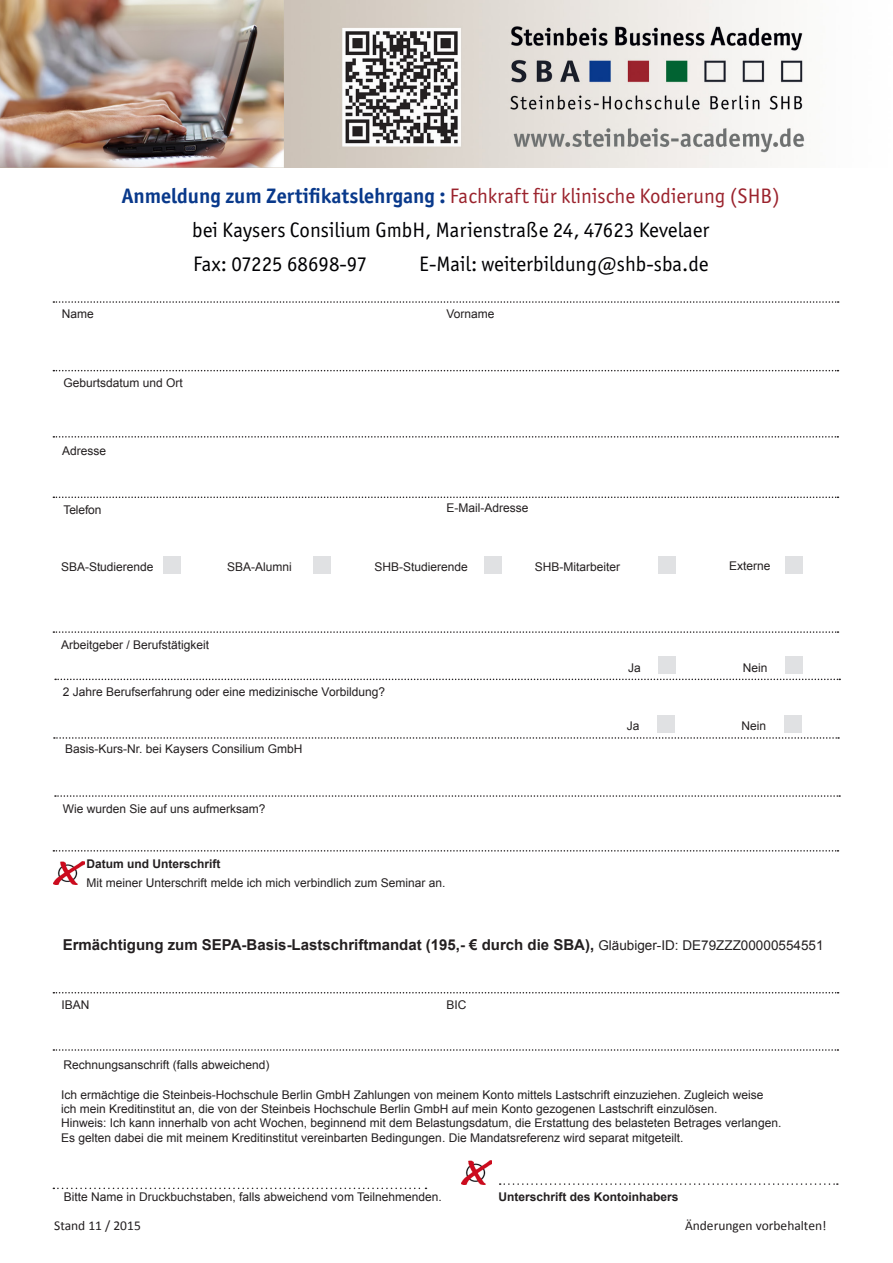
<style>
.page{position:relative;width:893px;height:1263px;background:#fff}
.page>*{position:absolute;margin:0;border:0;box-sizing:border-box;transform-origin:0 0}
.t1{font:21px/33.8px "Officina Sans ITC Std";color:#000003}
.t2{font:700 15px "Arial";color:#231f20}
.t3{font:13.5px "Calibri";color:#231f20}
.t4{font:12px/14.4px "Arial";color:#231f20}
.t5{font:700 12px "Arial";color:#231f20}
.s1{font-weight:700;color:#09398b}
.s2{color:#9b232d}
.s3{font-weight:400;font-size:13.5px}
</style>
<div class="page">
<img style="left:0;top:0;width:805px;height:168px">
<div style="left:484px;top:556px;width:17px;height:17px;background:#e0e1e3"></div>
<div style="left:314px;top:556px;width:17px;height:17px;background:#e0e1e3"></div>
<div style="left:785px;top:556px;width:17px;height:17px;background:#e0e1e3"></div>
<div style="left:164px;top:556px;width:17px;height:17px;background:#e0e1e3"></div>
<div style="left:659px;top:556px;width:17px;height:17px;background:#e0e1e3"></div>
<img style="left:461px;top:1161px;width:31px;height:23px">
<img style="left:54px;top:861px;width:30px;height:23px">
<svg style="left:53px;top:301px;width:786px;height:2px"></svg>
<svg style="left:53px;top:370px;width:785px;height:1px"></svg>
<svg style="left:53px;top:436px;width:785px;height:2px"></svg>
<svg style="left:53px;top:496px;width:785px;height:2px"></svg>
<svg style="left:53px;top:631px;width:785px;height:2px"></svg>
<svg style="left:53px;top:850px;width:785px;height:1px"></svg>
<svg style="left:53px;top:992px;width:786px;height:1px"></svg>
<svg style="left:53px;top:1049px;width:785px;height:2px"></svg>
<svg style="left:53px;top:1187px;width:373px;height:2px"></svg>
<svg style="left:500px;top:1183px;width:338px;height:2px"></svg>
<svg style="left:55px;top:679px;width:785px;height:1px"></svg>
<div style="left:659px;top:657px;width:17px;height:17px;background:#e0e1e3"></div>
<div style="left:785px;top:657px;width:17px;height:17px;background:#e0e1e3"></div>
<svg style="left:54px;top:737px;width:785px;height:2px"></svg>
<div style="left:658px;top:715px;width:17px;height:17px;background:#e0e1e3"></div>
<div style="left:784px;top:715px;width:17px;height:17px;background:#e0e1e3"></div>
<svg style="left:55px;top:795px;width:785px;height:2px"></svg>
<h1 class="t1" style="left:192px;top:179px;width:589px;text-indent:-70px"><span class="s1">Anmeldung zum Zertifikatslehrgang :</span> <span class="s2">Fachkraft für klinische Kodierung (SHB) </span>bei Kaysers Consilium GmbH, Marienstraße 24, 47623 Kevelaer<br>Fax: 07225 68698-97</h1>
<h1 class="t1" style="left:419px;top:247px;width:291px">E-Mail: weiterbildung@shb-sba.de</h1>
<p class="t4" style="left:62px;top:306px;width:34px">Name</p>
<p class="t4" style="left:446px;top:306px;width:50px">Vorname</p>
<p class="t4" style="left:63px;top:376px;width:121px">Geburtsdatum und Ort</p>
<p class="t4" style="left:62px;top:443px;width:46px">Adresse</p>
<p class="t4" style="left:63px;top:503px;width:40px">Telefon</p>
<p class="t4" style="left:446px;top:500px;width:84px">E-Mail-Adresse</p>
<p class="t4" style="left:61px;top:559px;width:94px">SBA-Studierende</p>
<p class="t4" style="left:375px;top:559px;width:95px">SHB-Studierende</p>
<p class="t4" style="left:729px;top:559px;width:43px">Externe</p>
<p class="t4" style="left:227px;top:559px;width:66px">SBA-Alumni</p>
<p class="t4" style="left:535px;top:559px;width:87px">SHB-Mitarbeiter</p>
<p class="t4" style="left:61px;top:637px;width:150px">Arbeitgeber / Berufstätigkeit</p>
<p class="t4" style="left:63px;top:685px;width:324px">2 Jahre Berufserfahrung oder eine medizinische Vorbildung?</p>
<p class="t4" style="left:65px;top:742px;width:239px">Basis-Kurs-Nr. bei Kaysers Consilium GmbH</p>
<p class="t4" style="left:63px;top:801px;width:204px">Wie wurden Sie auf uns aufmerksam?</p>
<p class="t5" style="left:87px;top:856px;width:136px">Datum und Unterschrift</p>
<p class="t4" style="left:87px;top:875px;width:360px">Mit meiner Unterschrift melde ich mich verbindlich zum Seminar an.</p>
<p class="t4" style="left:628px;top:660px;width:14px">Ja</p>
<p class="t4" style="left:743px;top:660px;width:26px">Nein</p>
<p class="t4" style="left:627px;top:719px;width:14px">Ja</p>
<p class="t4" style="left:742px;top:719px;width:26px">Nein</p>
<p class="t2" style="left:63px;top:934px;width:762px">Ermächtigung zum SEPA-Basis-Lastschriftmandat (195,- € durch die SBA), <span class="s3">Gläubiger-ID: DE79ZZZ00000554551</span></p>
<p class="t4" style="left:62px;top:998px;width:30px">IBAN</p>
<p class="t4" style="left:63px;top:1058px;width:208px">Rechnungsanschrift (falls abweichend)</p>
<p class="t4" style="left:446px;top:998px;width:22px">BIC</p>
<p class="t4" style="left:61px;top:1087px;width:722px">Ich ermächtige die Steinbeis-Hochschule Berlin GmbH Zahlungen von meinem Konto mittels Lastschrift einzuziehen. Zugleich weise ich mein Kreditinstitut an, die von der Steinbeis Hochschule Berlin GmbH auf mein Konto gezogenen Lastschrift einzulösen.<br>Hinweis: Ich kann innerhalb von acht Wochen, beginnend mit dem Belastungsdatum, die Erstattung des belasteten Betrages verlangen.<br>Es gelten dabei die mit meinem Kreditinstitut vereinbarten Bedingungen. Die Mandatsreferenz wird separat mitgeteilt.</p>
<p class="t4" style="left:64px;top:1189px;width:379px">Bitte Name in Druckbuchstaben, falls abweichend vom Teilnehmenden.</p>
<p class="t5" style="left:499px;top:1188px;width:182px">Unterschrift des Kontoinhabers</p>
<p class="t3" style="left:54px;top:1216px;width:88px">Stand 11 / 2015</p>
<p class="t3" style="left:685px;top:1216px;width:143px">Änderungen vorbehalten!</p>
</div>
